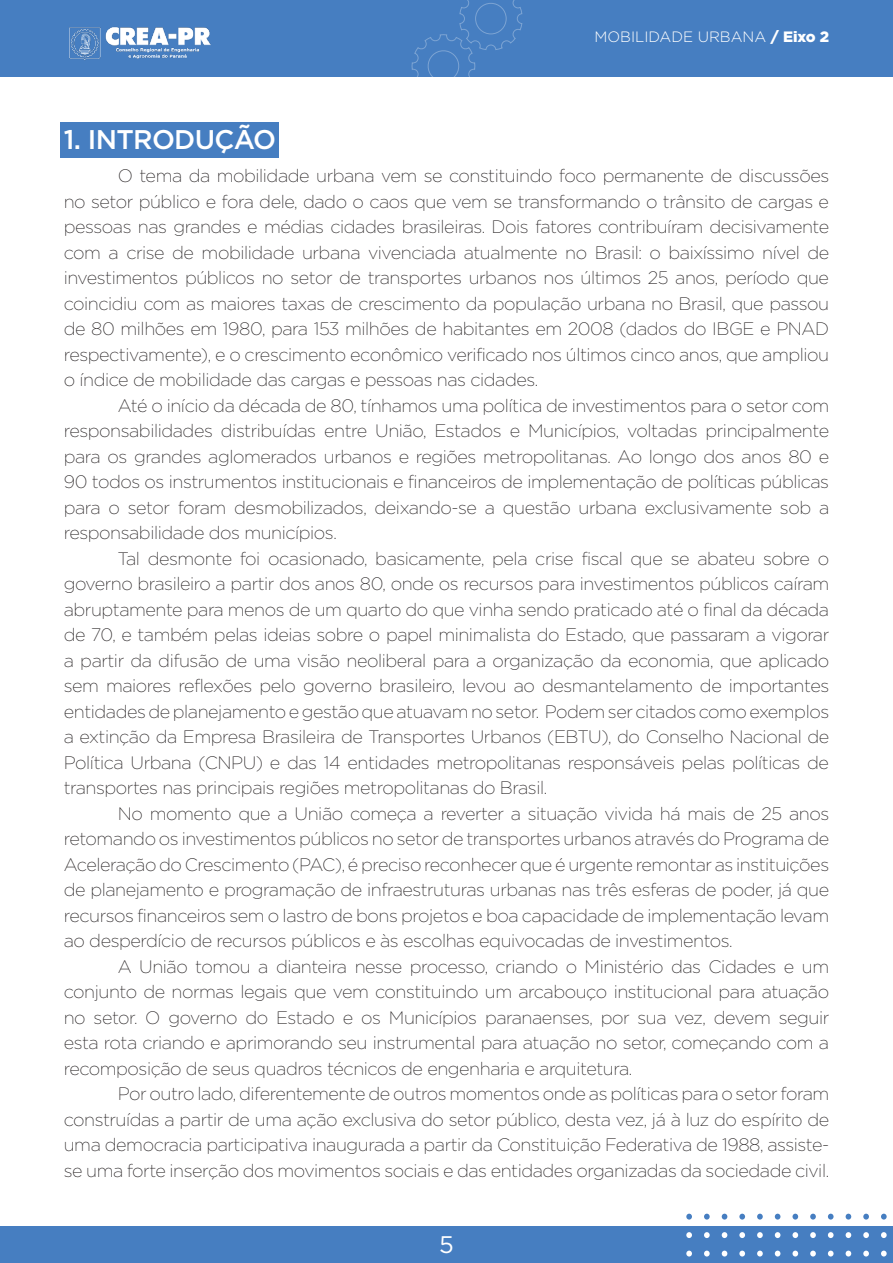
<style>
.page{position:relative;width:893px;height:1263px;background:#fff}
.page>*{position:absolute;margin:0;border:0;box-sizing:border-box;transform-origin:0 0}
.t1{font:500 27px "Gotham";letter-spacing:-.025em;color:#fff}
.t2{font:24px "Gotham";color:#fff}
.t3{font:200 18px/25.5px "Gotham";letter-spacing:-.025em;color:#231f20;text-align:justify}
.t4{font:300 15px "Gotham";color:#fff}
.s1{font-weight:900}
</style>
<div class="page">
<div style="left:60px;top:122px;width:219px;height:35px;background:#467ec1"></div>
<div style="left:0;top:0;width:893px;height:77px;background:#467ec1"></div>
<div style="left:0;top:1226px;width:893px;height:37px;background:#467ec1"></div>
<svg style="left:412px;top:0;width:111px;height:77px"></svg>
<svg style="left:881px;top:1250px;width:6px;height:6px"></svg>
<svg style="left:863px;top:1250px;width:6px;height:6px"></svg>
<svg style="left:846px;top:1250px;width:5px;height:6px"></svg>
<svg style="left:828px;top:1250px;width:5px;height:6px"></svg>
<svg style="left:810px;top:1250px;width:6px;height:6px"></svg>
<svg style="left:792px;top:1250px;width:6px;height:6px"></svg>
<svg style="left:775px;top:1250px;width:5px;height:6px"></svg>
<svg style="left:757px;top:1250px;width:6px;height:6px"></svg>
<svg style="left:739px;top:1250px;width:6px;height:6px"></svg>
<svg style="left:722px;top:1250px;width:5px;height:6px"></svg>
<svg style="left:704px;top:1250px;width:6px;height:6px"></svg>
<svg style="left:686px;top:1250px;width:6px;height:6px"></svg>
<svg style="left:881px;top:1232px;width:6px;height:6px"></svg>
<svg style="left:863px;top:1232px;width:6px;height:6px"></svg>
<svg style="left:846px;top:1232px;width:5px;height:6px"></svg>
<svg style="left:828px;top:1232px;width:5px;height:6px"></svg>
<svg style="left:810px;top:1232px;width:6px;height:6px"></svg>
<svg style="left:792px;top:1232px;width:6px;height:6px"></svg>
<svg style="left:775px;top:1232px;width:5px;height:6px"></svg>
<svg style="left:757px;top:1232px;width:6px;height:6px"></svg>
<svg style="left:739px;top:1232px;width:6px;height:6px"></svg>
<svg style="left:722px;top:1232px;width:5px;height:6px"></svg>
<svg style="left:704px;top:1232px;width:6px;height:6px"></svg>
<svg style="left:686px;top:1232px;width:6px;height:6px"></svg>
<svg style="left:881px;top:1214px;width:6px;height:5px"></svg>
<svg style="left:863px;top:1214px;width:6px;height:5px"></svg>
<svg style="left:846px;top:1214px;width:5px;height:5px"></svg>
<svg style="left:828px;top:1214px;width:5px;height:5px"></svg>
<svg style="left:810px;top:1214px;width:6px;height:5px"></svg>
<svg style="left:792px;top:1214px;width:6px;height:5px"></svg>
<svg style="left:775px;top:1214px;width:5px;height:5px"></svg>
<svg style="left:757px;top:1214px;width:6px;height:5px"></svg>
<svg style="left:739px;top:1214px;width:6px;height:5px"></svg>
<svg style="left:722px;top:1214px;width:5px;height:5px"></svg>
<svg style="left:704px;top:1214px;width:6px;height:5px"></svg>
<svg style="left:686px;top:1214px;width:6px;height:5px"></svg>
<img style="left:69px;top:27px;width:142px;height:33px">
<p class="t4" style="left:594px;top:28px;width:236px">MOBILIDADE URBANA <span class="s1">/ Eixo 2</span></p>
<h1 class="t1" style="left:64px;top:122px;width:214px">1. INTRODUÇÃO</h1>
<p class="t3" style="left:64px;top:163px;width:767px;text-indent:54px">O tema da mobilidade urbana vem se constituindo foco permanente de discussões no setor público e fora dele, dado o caos que vem se transformando o trânsito de cargas e pessoas nas grandes e médias cidades brasileiras. Dois fatores contribuíram decisivamente com a crise de mobilidade urbana vivenciada atualmente no Brasil: o baixíssimo nível de investimentos públicos no setor de transportes urbanos nos últimos 25 anos, período que coincidiu com as maiores taxas de crescimento da população urbana no Brasil, que passou de 80 milhões em 1980, para 153 milhões de habitantes em 2008 (dados do IBGE e PNAD respectivamente), e o crescimento econômico verificado nos últimos cinco anos, que ampliou o índice de mobilidade das cargas e pessoas nas cidades.</p>
<p class="t3" style="left:64px;top:392px;width:767px;text-indent:54px">Até o início da década de 80, tínhamos uma política de investimentos para o setor com responsabilidades distribuídas entre União, Estados e Municípios, voltadas principalmente para os grandes aglomerados urbanos e regiões metropolitanas. Ao longo dos anos 80 e 90 todos os instrumentos institucionais e financeiros de implementação de políticas públicas para o setor foram desmobilizados, deixando-se a questão urbana exclusivamente sob a responsabilidade dos municípios.</p>
<p class="t3" style="left:64px;top:545px;width:767px;text-indent:54px">Tal desmonte foi ocasionado, basicamente, pela crise fiscal que se abateu sobre o governo brasileiro a partir dos anos 80, onde os recursos para investimentos públicos caíram abruptamente para menos de um quarto do que vinha sendo praticado até o final da década de 70, e também pelas ideias sobre o papel minimalista do Estado, que passaram a vigorar a partir da difusão de uma visão neoliberal para a organização da economia, que aplicado sem maiores reflexões pelo governo brasileiro, levou ao desmantelamento de importantes entidades de planejamento e gestão que atuavam no setor. Podem ser citados como exemplos a extinção da Empresa Brasileira de Transportes Urbanos (EBTU), do Conselho Nacional de Política Urbana (CNPU) e das 14 entidades metropolitanas responsáveis pelas políticas de transportes nas principais regiões metropolitanas do Brasil.</p>
<p class="t3" style="left:64px;top:800px;width:767px;text-indent:54px">No momento que a União começa a reverter a situação vivida há mais de 25 anos retomando os investimentos públicos no setor de transportes urbanos através do Programa de Aceleração do Crescimento (PAC), é preciso reconhecer que é urgente remontar as instituições de planejamento e programação de infraestruturas urbanas nas três esferas de poder, já que recursos financeiros sem o lastro de bons projetos e boa capacidade de implementação levam ao desperdício de recursos públicos e às escolhas equivocadas de investimentos.</p>
<p class="t3" style="left:64px;top:953px;width:767px;text-indent:54px">A União tomou a dianteira nesse processo, criando o Ministério das Cidades e um conjunto de normas legais que vem constituindo um arcabouço institucional para atuação no setor. O governo do Estado e os Municípios paranaenses, por sua vez, devem seguir esta rota criando e aprimorando seu instrumental para atuação no setor, começando com a recomposição de seus quadros técnicos de engenharia e arquitetura.</p>
<p class="t3" style="left:64px;top:1081px;width:767px;text-indent:54px">Por outro lado, diferentemente de outros momentos onde as políticas para o setor foram construídas a partir de uma ação exclusiva do setor público, desta vez, já à luz do espírito de uma democracia participativa inaugurada a partir da Constituição Federativa de 1988, assiste&shy;se uma forte inserção dos movimentos sociais e das entidades organizadas da sociedade civil.</p>
<h2 class="t2" style="left:439px;top:1231px;width:16px">5</h2>
</div>
